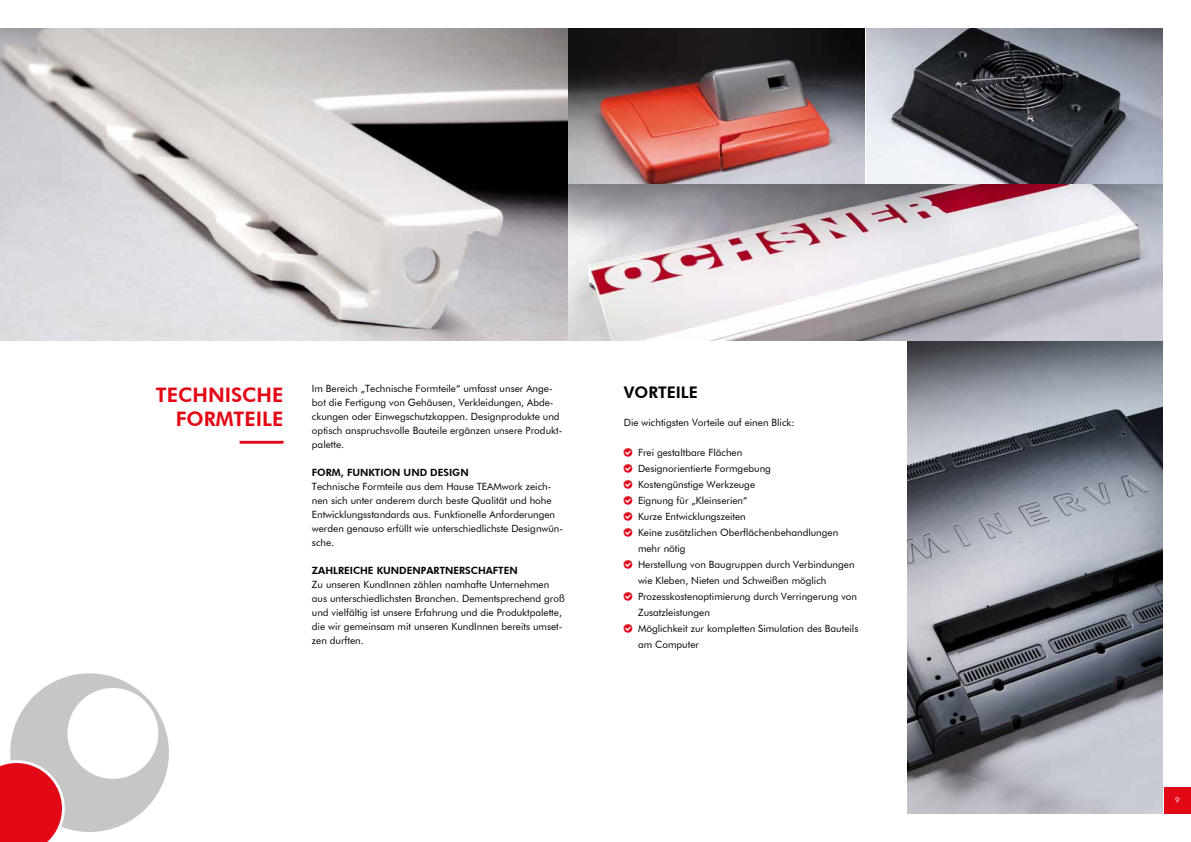
<style>
.page{position:relative;width:1191px;height:842px;background:#fff}
.page>*{position:absolute;margin:0;border:0;box-sizing:border-box;transform-origin:0 0}
.t1{font:800 20px/24px "Futura BT";color:#e30816;text-align:right}
.t2{font:800 16px "Futura BT";color:#000}
.t3{font:10px/14px "Futura BT";color:#000}
.t4{font:800 10px "Futura BT";color:#000}
.t5{font:8px "Futura BT";color:#fff}
</style>
<div class="page">
<div style="left:1164px;top:787px;width:27px;height:27px;background:#e30816"></div>
<hr style="left:240px;top:441px;width:43px;height:3px;background:#e30816">
<img style="left:0;top:28px;width:1162px;height:312px">
<svg style="left:0;top:673px;width:169px;height:169px"></svg>
<img style="left:907px;top:342px;width:255px;height:472px">
<h1 class="t1" style="left:156px;top:383px;width:129px">TECHNISCHE<br>FORMTEILE</h1>
<p class="t3" style="left:312px;top:382px;width:252px">Im Bereich „Technische Formteile“ umfasst unser Ange&shy;bot die Fertigung von Gehäusen, Verkleidungen, Abde&shy;ckungen oder Einwegschutzkappen. Designprodukte und optisch anspruchsvolle Bauteile ergänzen unsere Produkt&shy;palette.</p>
<p class="t4" style="left:312px;top:467px;width:158px">FORM, FUNKTION UND DESIGN</p>
<p class="t3" style="left:312px;top:480px;width:253px">Technische Formteile aus dem Hause TEAMwork zeich&shy;nen sich unter anderem durch beste Qualität und hohe Entwicklungsstandards aus. Funktionelle Anforderungen werden genauso erfüllt wie unterschiedlichste Designwün&shy;sche.</p>
<p class="t4" style="left:312px;top:565px;width:207px">ZAHLREICHE KUNDENPARTNERSCHAFTEN</p>
<p class="t3" style="left:312px;top:578px;width:254px">Zu unseren KundInnen zählen namhafte Unternehmen aus unterschiedlichsten Branchen. Dementsprechend groß und vielfältig ist unsere Erfahrung und die Produktpalette, die wir gemeinsam mit unseren KundInnen bereits umset&shy;zen durften.</p>
<h2 class="t2" style="left:624px;top:383px;width:76px">VORTEILE</h2>
<p class="t3" style="left:624px;top:415px;width:172px">Die wichtigsten Vorteile auf einen Blick:</p>
<p class="t3" style="left:638px;top:444px;width:222px;line-height:16px">Frei gestaltbare Flächen<br>Designorientierte Formgebung<br>Kostengünstige Werkzeuge<br>Eignung für „Kleinserien“<br>Kurze Entwicklungszeiten<br>Keine zusätzlichen Oberflächenbehandlungen mehr nötig<br>Herstellung von Baugruppen durch Verbindungen wie Kleben, Nieten und Schweißen möglich<br>Prozesskostenoptimierung durch Verringerung von<br>Zusatzleistungen<br>Möglichkeit zur kompletten Simulation des Bauteils am Computer</p>
<p class="t5" style="left:1175px;top:795px;width:6px">9</p>
</div>
